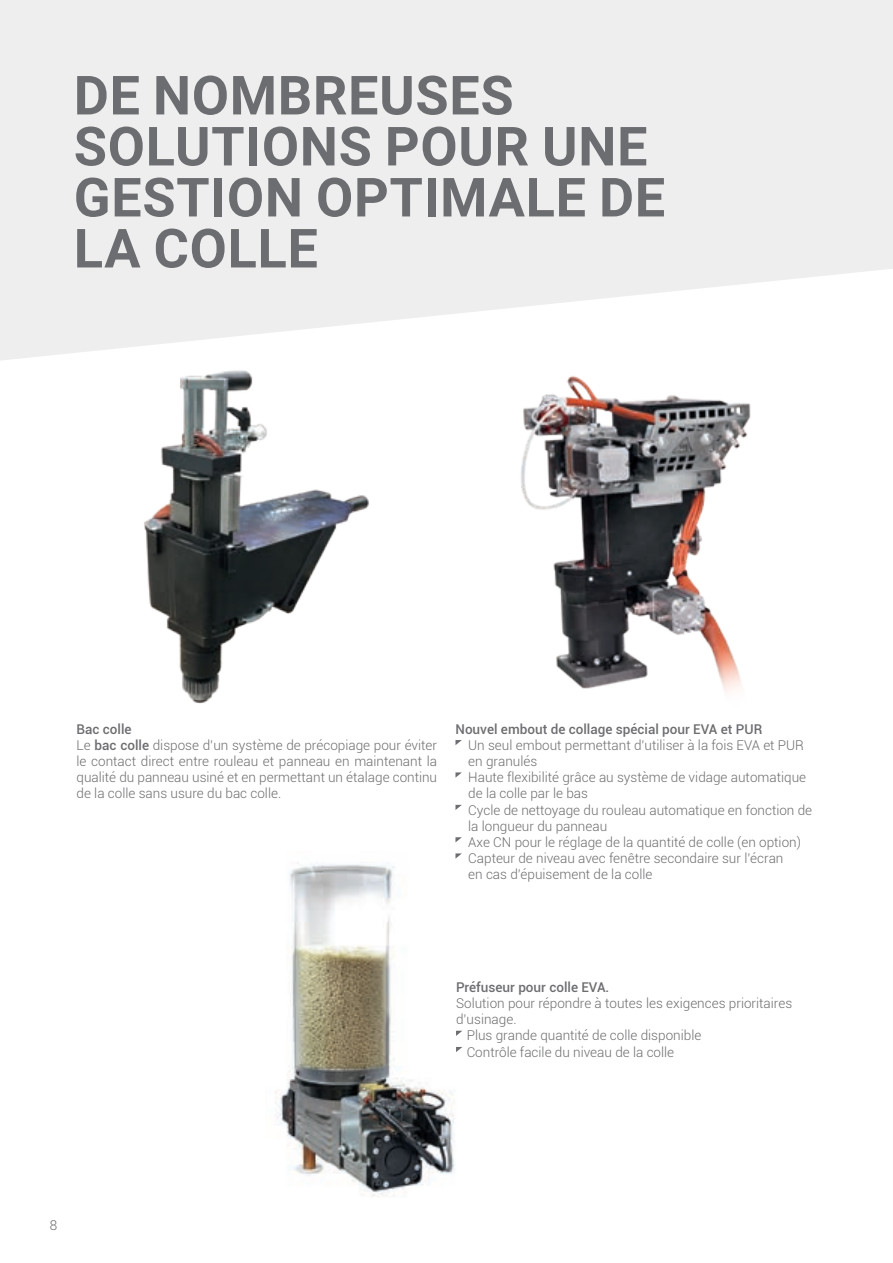
<style>
.page{position:relative;width:893px;height:1263px;background:#fff}
.page>*{position:absolute;margin:0;border:0;box-sizing:border-box;transform-origin:0 0}
._1_TITOLO_GRIGIO{font:700 54px/51px "Roboto";letter-spacing:.015em;color:#6c6d70}
.t1{font:300 13.5px/16.2px "Roboto";color:#6c6d70}
.t2{font:500 13.5px "Roboto";color:#6c6d70}
.s1{font-weight:500}
</style>
<div class="page">
<svg style="left:0;top:0;width:893px;height:360px;background:#f0f0f1"></svg>
<img style="left:275px;top:862px;width:187px;height:335px">
<img style="left:144px;top:370px;width:225px;height:334px">
<img style="left:521px;top:375px;width:230px;height:318px">
<svg style="left:456px;top:1031px;width:6px;height:5px"></svg>
<svg style="left:456px;top:1047px;width:6px;height:5px"></svg>
<svg style="left:455px;top:740px;width:7px;height:5px"></svg>
<svg style="left:455px;top:772px;width:7px;height:6px"></svg>
<svg style="left:455px;top:805px;width:7px;height:5px"></svg>
<svg style="left:455px;top:837px;width:7px;height:5px"></svg>
<svg style="left:455px;top:853px;width:7px;height:6px"></svg>
<p class="_1_TITOLO_GRIGIO" style="left:74px;top:68px;width:593px">DE NOMBREUSES<br>SOLUTIONS POUR UNE<br>GESTION OPTIMALE DE<br>LA COLLE</p>
<p class="t2" style="left:77px;top:719px;width:57px">Bac colle</p>
<p class="t1" style="left:77px;top:736px;width:362px;text-align:justify">Le <span class="s1">bac colle</span> dispose d’un système de précopiage pour éviter le contact direct entre rouleau et panneau en maintenant la qualité du panneau usiné et en permettant un étalage continu de la colle sans usure du bac colle.</p>
<p class="t2" style="left:455px;top:719px;width:308px">Nouvel embout de collage spécial pour EVA et PUR</p>
<p class="t1" style="left:468px;top:736px;width:337px">Un seul embout permettant d’utiliser à la fois EVA et PUR en granulés</p>
<p class="t1" style="left:468px;top:769px;width:339px">Haute flexibilité grâce au système de vidage automatique de la colle par le bas</p>
<p class="t1" style="left:468px;top:801px;width:345px">Cycle de nettoyage du rouleau automatique en fonction de la longueur du panneau</p>
<p class="t1" style="left:468px;top:833px;width:334px">Axe CN pour le réglage de la quantité de colle (en option)</p>
<p class="t1" style="left:468px;top:850px;width:317px">Capteur de niveau avec fenêtre secondaire sur l’écran en cas d’épuisement de la colle</p>
<p class="t2" style="left:456px;top:977px;width:155px">Préfuseur pour colle EVA.</p>
<p class="t1" style="left:456px;top:995px;width:338px">Solution pour répondre à toutes les exigences prioritaires d’usinage.</p>
<p class="t1" style="left:467px;top:1027px;width:236px">Plus grande quantité de colle disponible</p>
<p class="t1" style="left:467px;top:1043px;width:209px">Contrôle facile du niveau de la colle</p>
<p class="t1" style="left:50px;top:1216px;width:9px">8</p>
</div>
